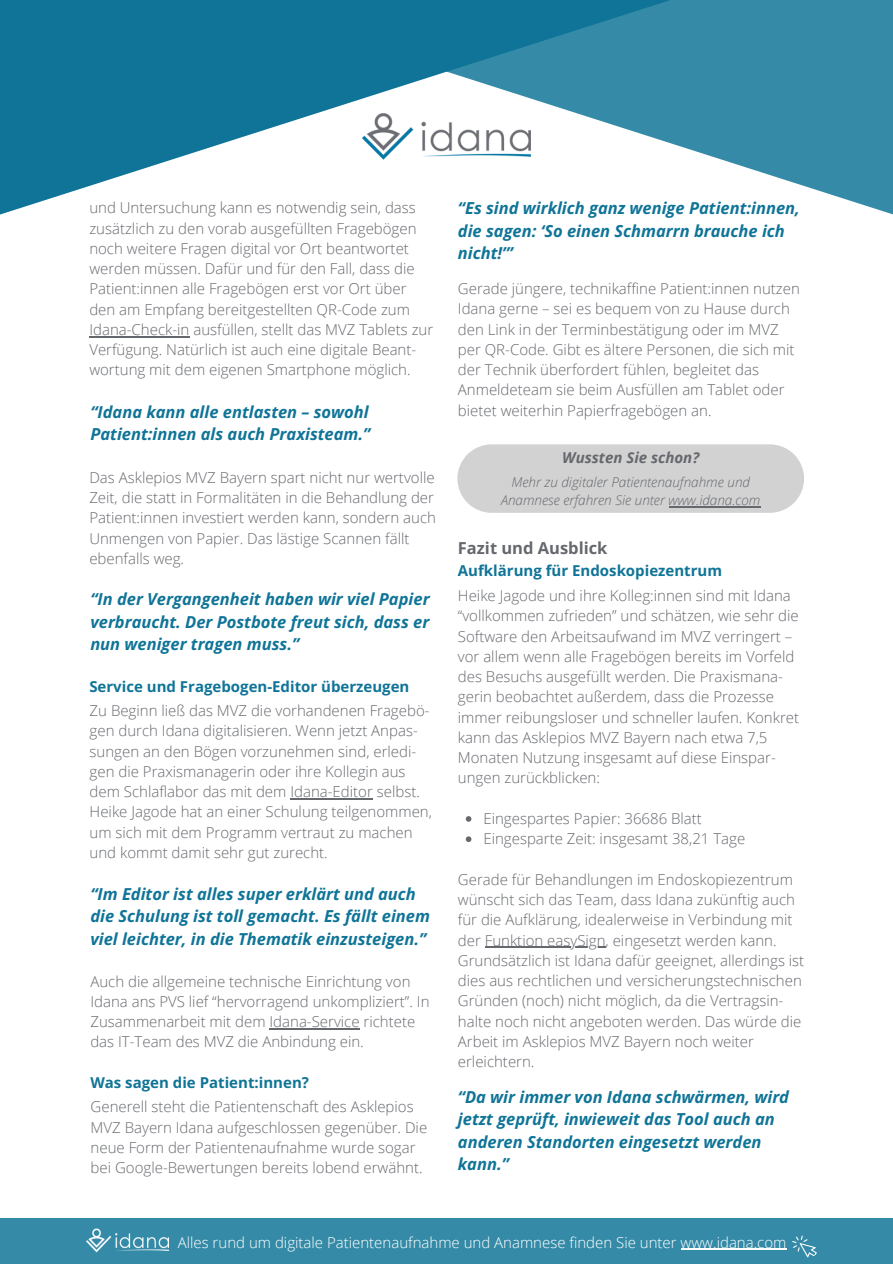
<style>
.page{position:relative;width:893px;height:1264px;background:#fff}
.page>*{position:absolute;margin:0;border:0;box-sizing:border-box;transform-origin:0 0}
.t1{font:italic 700 16.5px/22.5px "Open Sans";color:#0f7497}
.t2{font:700 16.5px "Open Sans";color:#65686d}
.t3{font:300 15px/20.2px "Open Sans";color:#65686d}
.t4{font:700 15px "Open Sans";color:#0f7497}
.t5{font:300 15px "Open Sans";color:#fff}
.t6{font:italic 700 15px "Open Sans";color:#65686d}
.t7{font:italic 300 13.5px "Open Sans";color:#65686d}
</style>
<div class="page">
<svg style="left:670px;top:0;width:222px;height:214px;fill:#358ba7"></svg>
<svg style="left:0;top:0;width:670px;height:214px;fill:#0f7497"></svg>
<hr style="left:89px;top:336px;width:100px;height:1px;background:#65686d">
<hr style="left:290px;top:798px;width:83px;height:1px;background:#65686d">
<div style="left:457px;top:444px;width:347px;height:69px;background:#d2d2d2"></div>
<hr style="left:668px;top:506px;width:92px;height:1px;background:#65686d">
<svg style="left:466px;top:816px;width:5px;height:5px"></svg>
<svg style="left:466px;top:836px;width:5px;height:6px"></svg>
<hr style="left:485px;top:946px;width:120px;height:1px;background:#65686d">
<hr style="left:269px;top:1028px;width:90px;height:1px;background:#65686d">
<img style="left:362px;top:112px;width:169px;height:51px">
<div style="left:0;top:1218px;width:892px;height:45px;background:#358ba7"></div>
<img style="left:86px;top:1228px;width:82px;height:25px">
<svg style="left:792px;top:1235px;width:25px;height:23px"></svg>
<hr style="left:680px;top:1248px;width:106px;height:1px;background:#fff">
<p class="t3" style="left:89px;top:197px;width:345px">und Untersuchung kann es notwendig sein, dass zusätzlich zu den vorab ausgefüllten Fragebögen noch weitere Fragen digital vor Ort beantwortet werden müssen. Dafür und für den Fall, dass die Patient:innen alle Fragebögen erst vor Ort über den am Empfang bereitgestellten QR-Code zum Idana-Check-in ausfüllen, stellt das MVZ Tablets zur Verfügung. Natürlich ist auch eine digitale Beant&shy;wortung mit dem eigenen Smartphone möglich.</p>
<h2 class="t1" style="left:90px;top:400px;width:281px">“Idana kann alle entlasten – sowohl<br>Patient:innen als auch Praxisteam.”</h2>
<h2 class="t3" style="left:89px;top:467px;width:348px">Das Asklepios MVZ Bayern spart nicht nur wertvolle Zeit, die statt in Formalitäten in die Behandlung der Patient:innen investiert werden kann, sondern auch Unmengen von Papier. Das lästige Scannen fällt ebenfalls weg.</h2>
<h2 class="t1" style="left:90px;top:587px;width:341px;text-align:justify">“In der Vergangenheit haben wir viel Papier verbraucht. Der Postbote freut sich, dass er nun weniger tragen muss.”</h2>
<h2 class="t4" style="left:89px;top:676px;width:321px">Service und Fragebogen-Editor überzeugen</h2>
<h1 class="t3" style="left:90px;top:700px;width:344px">Zu Beginn ließ das MVZ die vorhandenen Fragebö&shy;gen durch Idana digitalisieren. Wenn jetzt Anpas&shy;sungen an den Bögen vorzunehmen sind, erledi&shy;gen die Praxismanagerin oder ihre Kollegin aus dem Schlaflabor das mit dem Idana-Editor selbst.<br>Heike Jagode hat an einer Schulung teilgenommen, um sich mit dem Programm vertraut zu machen und kommt damit sehr gut zurecht.</h1>
<p class="t1" style="left:90px;top:882px;width:341px">“Im Editor ist alles super erklärt und auch die Schulung ist toll gemacht. Es fällt einem viel leichter, in die Thematik einzusteigen.”</p>
<p class="t3" style="left:90px;top:970px;width:340px">Auch die allgemeine technische Einrichtung von Idana ans PVS lief “hervorragend unkompliziert”. In Zusammenarbeit mit dem Idana-Service richtete das IT-Team des MVZ die Anbindung ein.</p>
<h1 class="t4" style="left:90px;top:1072px;width:220px">Was sagen die Patient:innen?</h1>
<h2 class="t3" style="left:91px;top:1096px;width:338px">Generell steht die Patientenschaft des Asklepios MVZ Bayern Idana aufgeschlossen gegenüber. Die neue Form der Patientenaufnahme wurde sogar bei Google-Bewertungen bereits lobend erwähnt.</h2>
<h2 class="t1" style="left:458px;top:197px;width:343px">“Es sind wirklich ganz wenige Patient:innen, die sagen: ‘So einen Schmarrn brauche ich nicht!’”</h2>
<h1 class="t3" style="left:458px;top:278px;width:343px">Gerade jüngere, technikaffine Patient:innen nutzen Idana gerne – sei es bequem von zu Hause durch den Link in der Terminbestätigung oder im MVZ per QR-Code. Gibt es ältere Personen, die sich mit der Technik überfordert fühlen, begleitet das Anmeldeteam sie beim Ausfüllen am Tablet oder bietet weiterhin Papierfragebögen an.</h1>
<h1 class="t6" style="left:562px;top:447px;width:138px">Wussten Sie schon?</h1>
<h2 class="t7" style="left:511px;top:472px;width:240px">Mehr zu digitaler Patientenaufnahme und</h2>
<h1 class="t7" style="left:501px;top:491px;width:261px">Anamnese erfahren Sie unter www.idana.com</h1>
<p class="t2" style="left:458px;top:537px;width:151px">Fazit und Ausblick</p>
<h1 class="t3" style="left:458px;top:585px;width:342px">Heike Jagode und ihre Kolleg:innen sind mit Idana “vollkommen zufrieden” und schätzen, wie sehr die Software den Arbeitsaufwand im MVZ verringert – vor allem wenn alle Fragebögen bereits im Vorfeld des Besuchs ausgefüllt werden. Die Praxismana&shy;gerin beobachtet außerdem, dass die Prozesse immer reibungsloser und schneller laufen. Konkret kann das Asklepios MVZ Bayern nach etwa 7,5<br>Monaten Nutzung insgesamt auf diese Einspar&shy;ungen zurückblicken:</h1>
<h1 class="t3" style="left:483px;top:808px;width:220px">Eingespartes Papier: 36686 Blatt</h1>
<h1 class="t3" style="left:483px;top:828px;width:263px">Eingesparte Zeit: insgesamt 38,21 Tage</h1>
<h1 class="t3" style="left:458px;top:868px;width:338px">Gerade für Behandlungen im Endoskopiezentrum wünscht sich das Team, dass Idana zukünftig auch für die Aufklärung, idealerweise in Verbindung mit der Funktion easySign, eingesetzt werden kann.</h1>
<h2 class="t3" style="left:458px;top:949px;width:348px">Grundsätzlich ist Idana dafür geeignet, allerdings ist dies aus rechtlichen und versicherungstechnischen Gründen (noch) nicht möglich, da die Vertragsin&shy;halte noch nicht angeboten werden. Das würde die Arbeit im Asklepios MVZ Bayern noch weiter erleichtern.</h2>
<p class="t4" style="left:458px;top:560px;width:266px">Aufklärung für Endoskopiezentrum</p>
<h1 class="t1" style="left:458px;top:1084px;width:333px">“Da wir immer von Idana schwärmen, wird jetzt geprüft, inwieweit das Tool auch an anderen Standorten eingesetzt werden kann.”</h1>
<h2 class="t5" style="left:178px;top:1231px;width:610px">Alles rund um digitale Patientenaufnahme und Anamnese finden Sie unter www.idana.com</h2>
</div>
